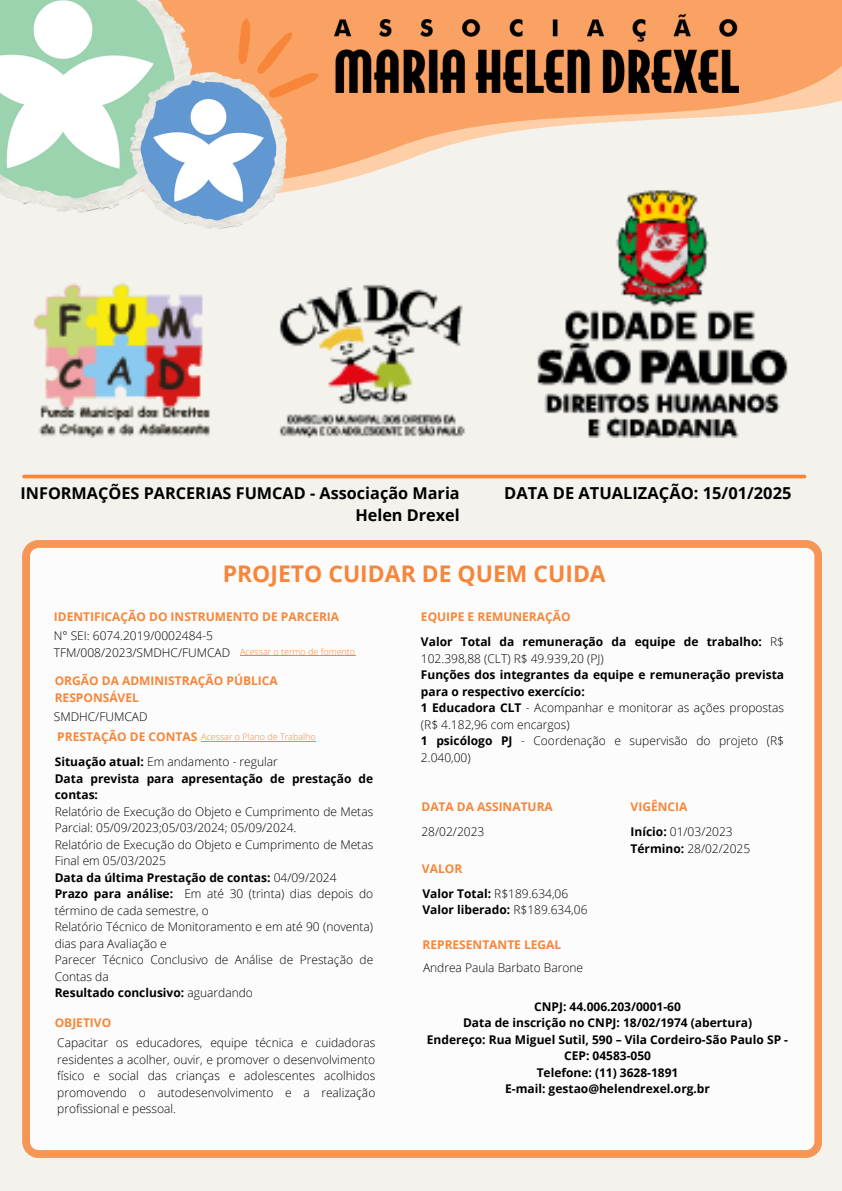
<style>
.page{position:relative;width:842px;height:1191px;background:#fff}
.page>*{position:absolute;margin:0;border:0;box-sizing:border-box;transform-origin:0 0}
.t1{font:700 22.9px "Open Sans";color:#f7853a}
.t2{font:700 16.5px "Open Sans";color:#000}
.t3{font:700 16.3px/22.5px "Open Sans";color:#000;text-align:right}
.t4{font:300 12px/16.5px "Open Sans";color:#000}
.t5{font:700 12px/16.5px "Open Sans";color:#000}
.t6{font:700 12px/16.5px "Open Sans";color:#f7853a}
.t7{font:300 9px "Open Sans";color:#f7853a}
.s1{font-weight:700}
.s2{font-weight:300}
</style>
<div class="page">
<div style="left:0;top:0;width:842px;height:1190px;background:#f3f2ed"></div>
<svg style="left:192px;top:0;width:650px;height:186px;fill:#f9a569"></svg>
<img style="left:0;top:0;width:192px;height:205px">
<img style="left:130px;top:72px;width:157px;height:114px">
<img style="left:331px;top:10px;width:407px;height:82px">
<svg style="left:231px;top:6px;width:90px;height:97px;background:#f3a066"></svg>
<svg style="left:24px;top:474px;width:780px;height:4px;background:#f69657"></svg>
<div style="left:22px;top:540px;width:800px;height:617px;background:#fdfcfc"></div>
<img style="left:33px;top:186px;width:755px;height:251px">
<hr style="left:240px;top:655px;width:115px;height:1px;background:#f7853a">
<hr style="left:201px;top:740px;width:115px;height:1px;background:#f7853a">
<p class="t3" style="left:21px;top:481px;width:441px">INFORMAÇÕES PARCERIAS FUMCAD - Associação Maria<br>Helen Drexel</p>
<p class="t2" style="left:504px;top:481px;width:289px">DATA DE ATUALIZAÇÃO: 15/01/2025</p>
<p class="t1" style="left:223px;top:557px;width:384px">PROJETO CUIDAR DE QUEM CUIDA</p>
<p class="t6" style="left:54px;top:608px;width:287px">IDENTIFICAÇÃO DO INSTRUMENTO DE PARCERIA</p>
<p class="t4" style="left:54px;top:627px;width:178px">N° SEI: 6074.2019/0002484-5<br>TFM/008/2023/SMDHC/FUMCAD</p>
<p class="t6" style="left:55px;top:672px;width:225px">ORGÃO DA ADMINISTRAÇÃO PÚBLICA<br>RESPONSÁVEL</p>
<h3 class="t4" style="left:54px;top:708px;width:95px">SMDHC/FUMCAD</h3>
<h2 class="t6" style="left:57px;top:727px;width:141px">PRESTAÇÃO DE CONTAS</h2>
<h1 class="t4" style="left:55px;top:753px;width:225px"><span class="s1">Situação atual:</span> Em andamento - regular</h1>
<h4 class="t5" style="left:55px;top:769px;width:320px">Data prevista para apresentação de prestação de contas:</h4>
<h5 class="t4" style="left:55px;top:802px;width:320px">Relatório de Execução do Objeto e Cumprimento de Metas<br>Parcial: 05/09/2023;05/03/2024; 05/09/2024.</h5>
<p class="t4" style="left:55px;top:835px;width:320px">Relatório de Execução do Objeto e Cumprimento de Metas<br>Final em 05/03/2025</p>
<h4 class="t5" style="left:55px;top:868px;width:283px">Data da última Prestação de contas: <span class="s2">04/09/2024</span></h4>
<h5 class="t4" style="left:55px;top:885px;width:320px"><span class="s1">Prazo para análise:</span> Em até 30 (trinta) dias depois do término de cada semestre, o</h5>
<h4 class="t4" style="left:55px;top:918px;width:320px">Relatório Técnico de Monitoramento e em até 90 (noventa) dias para Avaliação e</h4>
<p class="t4" style="left:55px;top:951px;width:320px">Parecer Técnico Conclusivo de Análise de Prestação de<br>Contas da</p>
<p class="t5" style="left:55px;top:984px;width:200px">Resultado conclusivo: <span class="s2">aguardando</span></p>
<p class="t6" style="left:421px;top:608px;width:151px">EQUIPE E REMUNERAÇÃO</p>
<p class="t5" style="left:421px;top:633px;width:365px">Valor Total da remuneração da equipe de trabalho: <span class="s2">R$<br>102.398,88 (CLT) R$ 49.939,20 (PJ)</span></p>
<p class="t5" style="left:421px;top:666px;width:365px">Funções dos integrantes da equipe e remuneração prevista para o respectivo exercício:</p>
<p class="t4" style="left:421px;top:699px;width:365px"><span class="s1">1 Educadora CLT</span> - Acompanhar e monitorar as ações propostas (R$ 4.182,96 com encargos)</p>
<p class="t4" style="left:421px;top:732px;width:365px"><span class="s1">1 psicólogo PJ</span> - Coordenação e supervisão do projeto (R$<br>2.040,00)</p>
<h4 class="t7" style="left:240px;top:645px;width:117px">Acessar o termo de fomento</h4>
<p class="t7" style="left:201px;top:730px;width:116px">Acessar o Plano de Trabalho</p>
<h4 class="t6" style="left:631px;top:798px;width:58px">VIGÊNCIA</h4>
<p class="t4" style="left:631px;top:823px;width:104px"><span class="s1">Início:</span> 01/03/2023</p>
<p class="t4" style="left:631px;top:840px;width:121px"><span class="s1">Término:</span> 28/02/2025</p>
<p class="t6" style="left:421px;top:798px;width:133px">DATA DA ASSINATURA</p>
<p class="t4" style="left:421px;top:823px;width:64px">28/02/2023</p>
<p class="t6" style="left:422px;top:859px;width:42px">VALOR</p>
<h4 class="t4" style="left:422px;top:884px;width:147px"><span class="s1">Valor Total:</span> R$189.634,06</h4>
<p class="t5" style="left:422px;top:901px;width:167px">Valor liberado: <span class="s2">R$189.634,06</span></p>
<p class="t6" style="left:422px;top:936px;width:140px">REPRESENTANTE LEGAL</p>
<h4 class="t4" style="left:423px;top:958px;width:162px">Andrea Paula Barbato Barone</h4>
<p class="t5" style="left:427px;top:997px;width:363px;text-align:center">CNPJ: 44.006.203/0001-60<br>Data de inscrição no CNPJ: 18/02/1974 (abertura)<br>Endereço: Rua Miguel Sutil, 590 – Vila Cordeiro-São Paulo SP - CEP: 04583-050<br>Telefone: (11) 3628-1891<br>E-mail: gestao@helendrexel.org.br</p>
<p class="t6" style="left:55px;top:1014px;width:58px">OBJETIVO</p>
<p class="t4" style="left:57px;top:1034px;width:320px;text-align:justify">Capacitar os educadores, equipe técnica e cuidadoras residentes a acolher, ouvir, e promover o desenvolvimento físico e social das crianças e adolescentes acolhidos promovendo o autodesenvolvimento e a realização profissional e pessoal.</p>
</div>
